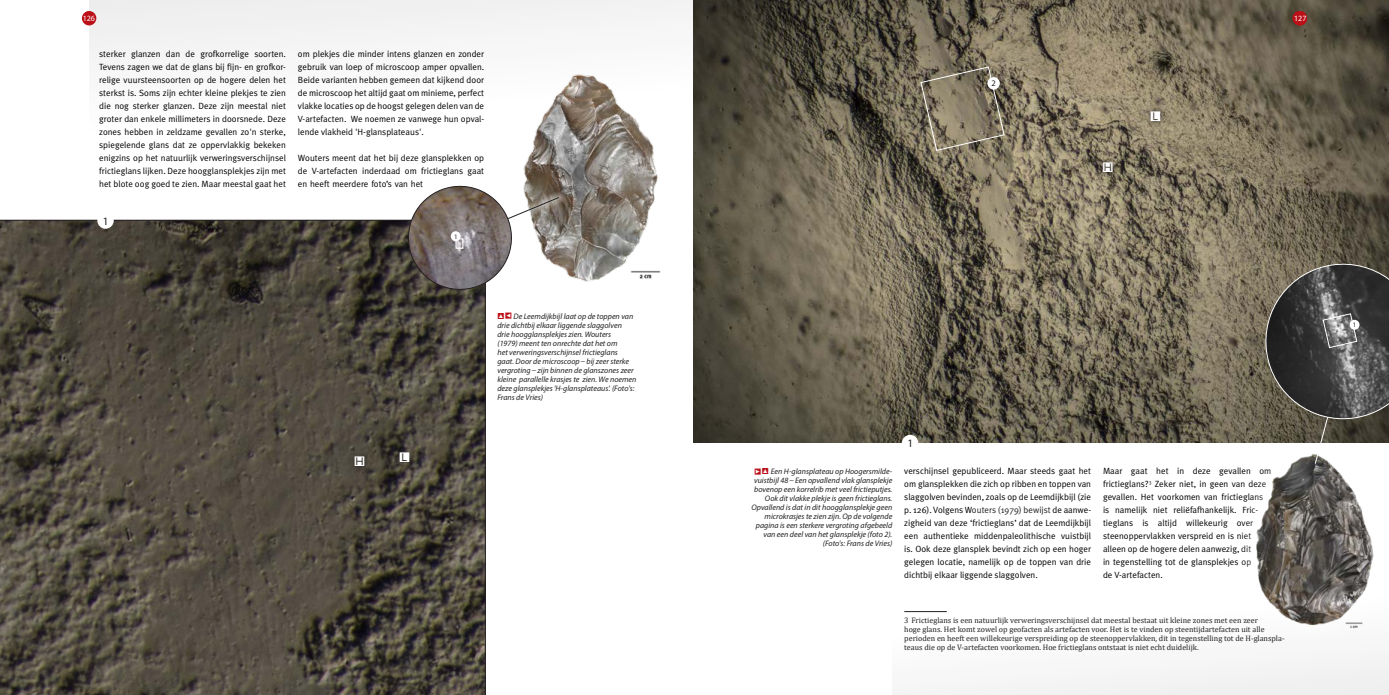
<style>
.page{position:relative;width:1389px;height:695px;background:#fff}
.page>*{position:absolute;margin:0;border:0;box-sizing:border-box;transform-origin:0 0}
.t1{font:12px "Omaha Dings";color:#fff}
.t2{font:11.2px "Myriad Pro";color:#231f20}
.VOETNOOTTEKST_DEF{font:9px/13px "Meta Plus Normal";color:#000;text-align:justify}
.t3{font:8.5px "Myriad Pro";color:#231f20}
.t4{font:italic 8px/9px "Myriad Pro";color:#231f20}
.VOETNOOTTEKST_DEF2{font:8px/9px "Cambria";color:#231f20}
.t5{font:8px "Myriad Pro";color:#fff}
.t6{font:6.8px "Myriad Pro";color:#231f20}
.s1{font-family:"Pointers";font-style:normal;color:#bb1018}
.s2{font-family:"Meta Plus Normal";font-style:normal}
.s3{color:#231f20}
</style>
<div class="page">
<img style="left:694px;top:0;width:695px;height:442px">
<div style="left:89px;top:0;width:605px;height:152px;background:#f8f8f8"></div>
<div style="left:82px;top:11px;width:14px;height:14px;background:#bb1018;border-radius:50%"></div>
<svg style="left:694px;top:0;width:606px;height:140px"></svg>
<div style="left:1293px;top:11px;width:14px;height:14px;background:#bb1018;border-radius:50%"></div>
<div style="left:893px;top:581px;width:496px;height:113px;background:#fafafa"></div>
<hr style="left:904px;top:611px;width:43px;height:1px;background:#231f20">
<svg style="left:0;top:220px;width:485px;height:474px"></svg>
<img style="left:523px;top:74px;width:138px;height:208px">
<svg style="left:405px;top:183px;width:161px;height:110px"></svg>
<div style="left:1234px;top:433px;width:155px;height:213px;background:#fff"></div>
<img style="left:1251px;top:442px;width:123px;height:187px">
<div style="left:456px;top:238px;width:7px;height:11px;border:1px solid #fff"></div>
<svg style="left:920px;top:66px;width:85px;height:85px"></svg>
<svg style="left:1260px;top:259px;width:129px;height:205px"></svg>
<div style="left:1350px;top:320px;width:10px;height:10px;background:#fff;border-radius:50%"></div>
<div style="left:987px;top:77px;width:13px;height:12px;background:#fff;border-radius:50%"></div>
<div style="left:902px;top:435px;width:16px;height:16px;background:#fff;border-radius:50%"></div>
<div style="left:451px;top:231px;width:10px;height:10px;background:#fff;border-radius:50%"></div>
<div style="left:97px;top:212px;width:17px;height:17px;background:#fff;border-radius:50%"></div>
<svg style="left:348px;top:450px;width:22px;height:22px"></svg>
<svg style="left:393px;top:445px;width:23px;height:23px"></svg>
<svg style="left:1096px;top:156px;width:23px;height:23px"></svg>
<svg style="left:1144px;top:104px;width:23px;height:23px"></svg>
<p class="t5" style="left:83px;top:14px;width:14px">126</p>
<p class="t5" style="left:85px;top:14px;width:10px">10</p>
<p class="t5" style="left:1294px;top:14px;width:14px">127</p>
<p class="t5" style="left:1296px;top:14px;width:10px">11</p>
<p class="VOETNOOTTEKST_DEF" style="left:99px;top:47px;width:188px">sterker glanzen dan de grofkorrelige soorten.<br>Tevens zagen we dat de glans bij fijn- en grofkor&shy;relige vuursteensoorten op de hogere delen het sterkst is. Soms zijn echter kleine plekjes te zien die nog sterker glanzen. Deze zijn meestal niet groter dan enkele millimeters in doorsnede. Deze zones hebben in zeldzame gevallen zo'n sterke, spiegelende glans dat ze oppervlakkig bekeken enigzins op het natuurlijk verweringsverschijnsel frictieglans lijken. Deze hoogglansplekjes zijn met het blote oog goed te zien. Maar meestal gaat het</p>
<p class="VOETNOOTTEKST_DEF" style="left:298px;top:47px;width:188px">om plekjes die minder intens glanzen en zonder gebruik van loep of microscoop amper opvallen.<br>Beide varianten hebben gemeen dat kijkend door de microscoop het altijd gaat om minieme, perfect vlakke locaties op de hoogst gelegen delen van de V-artefacten. We noemen ze vanwege hun opval&shy;lende vlakheid 'H-glansplateaus'.</p>
<p class="VOETNOOTTEKST_DEF" style="left:298px;top:151px;width:188px">Wouters meent dat het bij deze glansplekken op de V-artefacten inderdaad om frictieglans gaat en heeft meerdere foto’s van het</p>
<p class="t2" style="left:103px;top:214px;width:7px">1</p>
<p class="t6" style="left:454px;top:232px;width:5px">1</p>
<p class="t1" style="left:355px;top:456px;width:13px">H</p>
<p class="t1" style="left:400px;top:452px;width:13px">L</p>
<p class="t4" style="left:497px;top:311px;width:141px"><span class="s1">Sß</span> De Leemdijkbijl laat op de toppen van drie dichtbij elkaar liggende slaggolven<br>drie hoogglansplekjes zien. Wouters<br>(1979) meent ten onrechte dat het om<br>het verweringsverschijnsel frictieglans gaat. Door de microscoop <span class="s2">–</span> bij zeer sterke vergroting <span class="s2">–</span> zijn binnen de glanszones zeer kleine parallelle krasjes te zien. We noemen deze glansplekjes 'H-glansplateaus'. (Foto's:<br>Frans de Vries)</p>
<p class="t3" style="left:992px;top:78px;width:6px">2</p>
<p class="t1" style="left:1103px;top:162px;width:13px">H</p>
<p class="t1" style="left:1151px;top:111px;width:13px">L</p>
<p class="t4" style="left:752px;top:467px;width:142px;text-align:right"><span class="s1">sS</span> Een H-glansplateau op Hoogersmilde&shy;vuistbijl 48 <span class="s2">–</span> Een opvallend vlak glansplekje bovenop een korrelrib met veel frictieputjes.<br>Ook dit vlakke plekje is geen frictieglans.<br>Opvallend is dat in dit hoogglansplekje geen microkrasjes te zien zijn. Op de volgende pagina is een sterkere vergroting afgebeeld van een deel van het glansplekje (foto 2). (Foto's: Frans de Vries)</p>
<p class="t2" style="left:907px;top:436px;width:7px">1</p>
<p class="VOETNOOTTEKST_DEF" style="left:904px;top:464px;width:188px">verschijnsel gepubliceerd. Maar steeds gaat het om glansplekken die zich op ribben en toppen van slaggolven bevinden, zoals op de Leemdijkbijl (zie p. 126). Volgens W<span class="s3">outers (1979) bewijst</span> de aanwe&shy;zigheid van deze ‘frictieglans’ dat de Leemdijkbijl een authentieke middenpaleolithische vuistbijl is. Ook deze glansplek bevindt zich op een hoger gelegen locatie, namelijk op de toppen van drie dichtbij elkaar liggende slaggolven.</p>
<p class="VOETNOOTTEKST_DEF2" style="left:904px;top:616px;width:382px">3 Frictieglans is een natuurlijk verweringsverschijnsel dat meestal bestaat uit kleine zones met een zeer<br>hoge glans. Het komt zowel op geofacten als artefacten voor. Het is te vinden op steentijdartefacten uit alle perioden en heeft een willekeurige verspreiding op de steenoppervlakken, dit in tegenstelling tot de H-glanspla&shy;teaus die op de V-artefacten voorkomen. Hoe frictieglans ontstaat is niet echt duidelijk.</p>
<p class="VOETNOOTTEKST_DEF" style="left:1103px;top:464px;width:170px;text-align:left">Maar gaat het in deze gevallen om frictieglans?<sup>3</sup> Zeker niet, in geen van deze gevallen. Het voorkomen van frictieglans is namelijk niet reliëfafhankelijk. Fric&shy;tieglans is altijd willekeurig over steenoppervlakken verspreid en is niet alleen op de hogere delen aanwezig, dit<br>in tegenstelling tot de glansplekjes op<br>de V-artefacten.</p>
<p class="t6" style="left:1353px;top:321px;width:5px">1</p>
</div>
